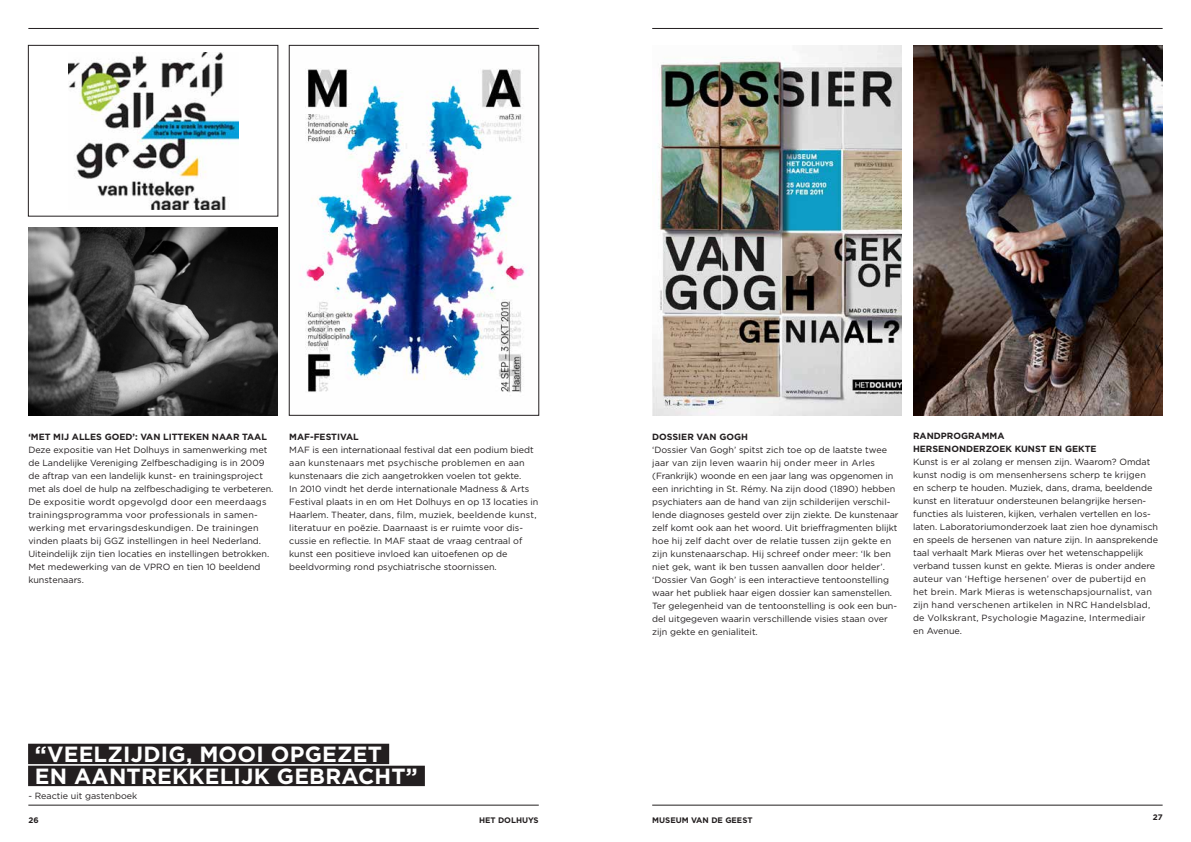
<style>
.page{position:relative;width:1191px;height:842px;background:#fff}
.page>*{position:absolute;margin:0;border:0;box-sizing:border-box;transform-origin:0 0}
.t1{font:700 22px/22px "Gotham";letter-spacing:.01em;color:#fff}
.t2{font:9px/13px "Gotham";color:#231f20}
.t3{font:700 9px "Gotham";color:#231f20}
.t4{font:700 8px "Gotham";color:#231f20}
</style>
<div class="page">
<hr style="left:28px;top:805px;width:511px;height:1px;background:#231f20">
<hr style="left:28px;top:28px;width:511px;height:1px;background:#231f20">
<hr style="left:652px;top:805px;width:510px;height:1px;background:#231f20">
<hr style="left:652px;top:28px;width:510px;height:1px;background:#231f20">
<img style="left:913px;top:45px;width:249px;height:370px">
<img style="left:652px;top:45px;width:249px;height:370px">
<img style="left:305px;top:68px;width:225px;height:325px">
<div style="left:289px;top:45px;width:250px;height:371px;border:1px solid #231f20"></div>
<img style="left:68px;top:52px;width:170px;height:157px">
<div style="left:28px;top:45px;width:250px;height:171px;border:1px solid #231f20"></div>
<img style="left:28px;top:227px;width:250px;height:189px">
<div style="left:28px;top:744px;width:361px;height:20px;background:#231f20"></div>
<div style="left:28px;top:766px;width:397px;height:20px;background:#231f20"></div>
<p class="t3" style="left:28px;top:431px;width:31px">‘MET MIJ</p>
<p class="t3" style="left:72px;top:431px;width:7px">ALLES</p>
<p class="t3" style="left:105px;top:431px;width:8px">GOE</p>
<p class="t3" style="left:125px;top:431px;width:95px">D’: VAN LITTEKEN NAAR</p>
<p class="t3" style="left:242px;top:431px;width:13px">TAAL</p>
<p class="t2" style="left:28px;top:443px;width:246px">Deze expositie van Het Dolhuys in samenwerking met de Landelijke Vereniging Zelfbeschadiging is in 2009 de aftrap van een landelijk kunst- en trainingsproject met als doel de hulp na zelfbeschadiging te verbeteren.<br>De expositie wordt opgevolgd door een meerdaags trainingsprogramma voor professionals in samen&shy;werking met ervaringsdeskundigen. De trainingen vinden plaats bij GGZ instellingen in heel Nederland.<br>Uiteindelijk zijn tien locaties en instellingen betrokken.<br>Met medewerking van de VPRO en tien 10 beeldend kunstenaars.</p>
<p class="t3" style="left:289px;top:431px;width:8px">MAF</p>
<p class="t3" style="left:310px;top:431px;width:11px">-FES</p>
<p class="t3" style="left:331px;top:431px;width:22px">TIVAL</p>
<p class="t2" style="left:289px;top:443px;width:251px">MAF is een internationaal festival dat een podium biedt aan kunstenaars met psychische problemen en aan kunstenaars die zich aangetrokken voelen tot gekte.<br>In 2010 vindt het derde internationale Madness &amp; Arts Festival plaats in en om Het Dolhuys en op 13 locaties in Haarlem. Theater, dans, film, muziek, beeldende kunst, literatuur en poëzie. Daarnaast is er ruimte voor dis&shy;cussie en reflectie. In MAF staat de vraag centraal of kunst een positieve invloed kan uitoefenen op de beeldvorming rond psychiatrische stoornissen.</p>
<p class="t3" style="left:652px;top:431px;width:14px">DOSSIER</p>
<p class="t3" style="left:696px;top:431px;width:31px">VAN GOG</p>
<p class="t3" style="left:741px;top:431px;width:8px">H</p>
<p class="t2" style="left:652px;top:443px;width:248px">‘Dossier Van Gogh’ spitst zich toe op de laatste twee jaar van zijn leven waarin hij onder meer in Arles (Frankrijk) woonde en een jaar lang was opgenomen in een inrichting in St. Rémy. Na zijn dood (1890) hebben psychiaters aan de hand van zijn schilderijen verschil&shy;lende diagnoses gesteld over zijn ziekte. De kunstenaar zelf komt ook aan het woord. Uit brieffragmenten blijkt hoe hij zelf dacht over de relatie tussen zijn gekte en zijn kunstenaarschap. Hij schreef onder meer: ‘Ik ben niet gek, want ik ben tussen aanvallen door helder’. ‘Dossier Van Gogh’ is een interactieve tentoonstelling waar het publiek haar eigen dossier kan samenstellen.<br>Ter gelegenheid van de tentoonstelling is ook een bun&shy;del uitgegeven waarin verschillende visies staan over zijn gekte en genialiteit.</p>
<p class="t3" style="left:913px;top:431px;width:8px">RAN</p>
<p class="t3" style="left:933px;top:431px;width:15px">DPROGRAMMA</p>
<p class="t3" style="left:913px;top:444px;width:15px">HERSENON</p>
<p class="t3" style="left:966px;top:444px;width:15px">DERZOE</p>
<p class="t3" style="left:1005px;top:444px;width:23px">K KUNS</p>
<p class="t3" style="left:1040px;top:444px;width:56px">T EN GEKTE</p>
<p class="t2" style="left:913px;top:456px;width:247px">Kunst is er al zolang er mensen zijn. Waarom? Omdat kunst nodig is om mensenhersens scherp te krijgen en scherp te houden. Muziek, dans, drama, beeldende kunst en literatuur ondersteunen belangrijke hersen&shy;functies als luisteren, kijken, verhalen vertellen en los&shy;laten. Laboratoriumonderzoek laat zien hoe dynamisch en speels de hersenen van nature zijn. In aansprekende taal verhaalt Mark Mieras over het wetenschappelijk verband tussen kunst en gekte. Mieras is onder andere auteur van ‘Heftige hersenen’ over de pubertijd en het brein. Mark Mieras is wetenschapsjournalist, van zijn hand verschenen artikelen in NRC Handelsblad, de Volkskrant, Psychologie Magazine, Intermediair en Avenue.</p>
<h1 class="t1" style="left:35px;top:742px;width:343px">“VEELZIJDIG, MOOI OPGEZET<br>EN AANTREKKELIJK GEBRACHT</h1>
<h1 class="t1" style="left:406px;top:764px;width:13px">”</h1>
<p class="t2" style="left:28px;top:789px;width:110px">- Reactie uit gastenboek</p>
<p class="t4" style="left:28px;top:815px;width:12px">26</p>
<p class="t4" style="left:479px;top:815px;width:61px">HET DOLHUYS</p>
<p class="t4" style="left:652px;top:815px;width:102px">MUSEUM VAN DE GEEST</p>
<p class="t4" style="left:1152px;top:812px;width:11px">27</p>
</div>
